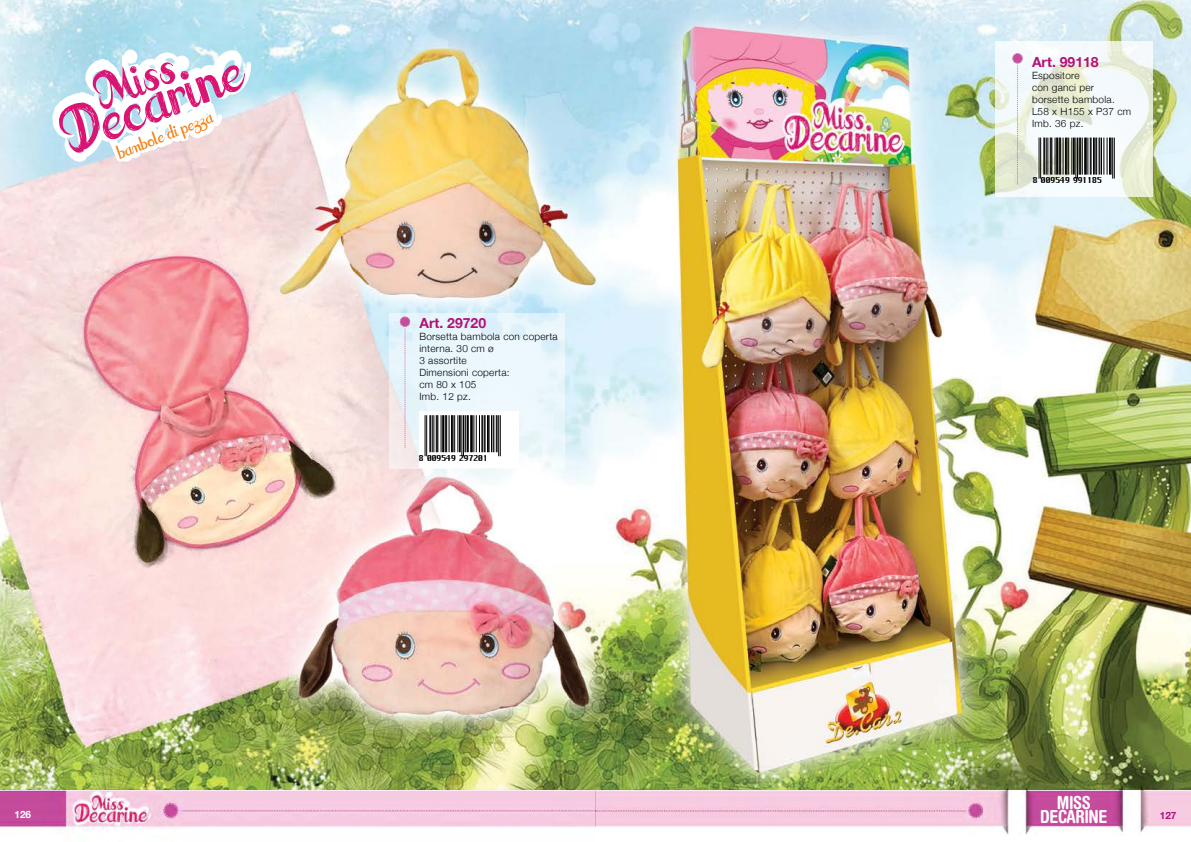
<style>
.page{position:relative;width:1191px;height:842px;background:#fff}
.page>*{position:absolute;margin:0;border:0;box-sizing:border-box;transform-origin:0 0}
.t1{font:700 condensed 18px/14px "Helvetica Rounded";letter-spacing:-.025em;color:#fff;text-align:center}
.t2{font:700 14px "Helvetica Neue";color:#b21177}
.t3{font:300 10px/12px "Helvetica Neue";letter-spacing:.025em;color:#000}
.t4{font:700 10px "Helvetica Neue";color:#fff}
.t5{font:700 10px "Helvetica Neue";color:#b21177}
.t6{font:8px "Chicago";letter-spacing:-.065em;color:#000}
</style>
<div class="page">
<img style="left:0;top:0;width:1191px;height:789px">
<svg style="left:995px;top:41px;width:157px;height:155px;fill:#f3f9fa"></svg>
<img style="left:595px;top:774px;width:596px;height:61px">
<img style="left:0;top:789px;width:595px;height:40px">
<svg style="left:389px;top:313px;width:176px;height:155px;background:#e9f5fa"></svg>
<svg style="left:400px;top:317px;width:10px;height:130px"></svg>
<svg style="left:419px;top:411px;width:100px;height:57px"></svg>
<hr style="left:425px;top:416px;width:1px;height:40px;background:#000">
<hr style="left:426px;top:416px;width:1px;height:40px;background:#000">
<hr style="left:429px;top:416px;width:1px;height:36px;background:#000">
<hr style="left:430px;top:416px;width:1px;height:36px;background:#000">
<hr style="left:432px;top:416px;width:1px;height:36px;background:#000">
<hr style="left:433px;top:416px;width:1px;height:36px;background:#000">
<hr style="left:436px;top:416px;width:1px;height:36px;background:#000">
<hr style="left:437px;top:416px;width:1px;height:36px;background:#000">
<hr style="left:441px;top:416px;width:1px;height:36px;background:#000">
<hr style="left:442px;top:416px;width:1px;height:36px;background:#000">
<hr style="left:443px;top:416px;width:1px;height:36px;background:#000">
<hr style="left:445px;top:416px;width:1px;height:36px;background:#000">
<hr style="left:446px;top:416px;width:1px;height:36px;background:#000">
<hr style="left:449px;top:416px;width:1px;height:36px;background:#000">
<hr style="left:451px;top:416px;width:1px;height:36px;background:#000">
<hr style="left:452px;top:416px;width:1px;height:36px;background:#000">
<hr style="left:453px;top:416px;width:1px;height:36px;background:#000">
<hr style="left:454px;top:416px;width:1px;height:36px;background:#000">
<hr style="left:457px;top:416px;width:1px;height:36px;background:#000">
<hr style="left:459px;top:416px;width:1px;height:36px;background:#000">
<hr style="left:460px;top:416px;width:1px;height:36px;background:#000">
<hr style="left:461px;top:416px;width:1px;height:40px;background:#000">
<hr style="left:463px;top:416px;width:1px;height:40px;background:#000">
<hr style="left:465px;top:416px;width:1px;height:36px;background:#000">
<hr style="left:467px;top:416px;width:1px;height:36px;background:#000">
<hr style="left:468px;top:416px;width:1px;height:36px;background:#000">
<hr style="left:470px;top:416px;width:1px;height:36px;background:#000">
<hr style="left:471px;top:416px;width:1px;height:36px;background:#000">
<hr style="left:472px;top:416px;width:1px;height:36px;background:#000">
<hr style="left:473px;top:416px;width:1px;height:36px;background:#000">
<hr style="left:476px;top:416px;width:1px;height:36px;background:#000">
<hr style="left:479px;top:416px;width:1px;height:36px;background:#000">
<hr style="left:481px;top:416px;width:1px;height:36px;background:#000">
<hr style="left:482px;top:416px;width:1px;height:36px;background:#000">
<hr style="left:484px;top:416px;width:1px;height:36px;background:#000">
<hr style="left:485px;top:416px;width:1px;height:36px;background:#000">
<hr style="left:487px;top:416px;width:1px;height:36px;background:#000">
<hr style="left:488px;top:416px;width:1px;height:36px;background:#000">
<hr style="left:489px;top:416px;width:1px;height:36px;background:#000">
<hr style="left:491px;top:416px;width:1px;height:36px;background:#000">
<hr style="left:493px;top:416px;width:1px;height:36px;background:#000">
<hr style="left:496px;top:416px;width:1px;height:36px;background:#000">
<hr style="left:497px;top:416px;width:1px;height:36px;background:#000">
<hr style="left:498px;top:416px;width:1px;height:40px;background:#000">
<hr style="left:500px;top:416px;width:1px;height:40px;background:#000">
<svg style="left:50px;top:12px;width:202px;height:175px"></svg>
<svg style="left:1032px;top:132px;width:102px;height:61px;fill:#f6fbfc"></svg>
<hr style="left:1038px;top:138px;width:1px;height:40px;background:#000">
<hr style="left:1040px;top:138px;width:1px;height:40px;background:#000">
<hr style="left:1043px;top:138px;width:1px;height:36px;background:#000">
<hr style="left:1044px;top:138px;width:1px;height:36px;background:#000">
<hr style="left:1045px;top:138px;width:1px;height:36px;background:#000">
<hr style="left:1047px;top:138px;width:1px;height:36px;background:#000">
<hr style="left:1049px;top:138px;width:1px;height:36px;background:#000">
<hr style="left:1050px;top:138px;width:1px;height:36px;background:#000">
<hr style="left:1051px;top:138px;width:1px;height:36px;background:#000">
<hr style="left:1054px;top:138px;width:1px;height:36px;background:#000">
<hr style="left:1056px;top:138px;width:1px;height:36px;background:#000">
<hr style="left:1057px;top:138px;width:1px;height:36px;background:#000">
<hr style="left:1058px;top:138px;width:1px;height:36px;background:#000">
<hr style="left:1059px;top:138px;width:1px;height:36px;background:#000">
<hr style="left:1060px;top:138px;width:1px;height:36px;background:#000">
<hr style="left:1062px;top:138px;width:1px;height:36px;background:#000">
<hr style="left:1065px;top:138px;width:1px;height:36px;background:#000">
<hr style="left:1066px;top:138px;width:1px;height:36px;background:#000">
<hr style="left:1068px;top:138px;width:1px;height:36px;background:#000">
<hr style="left:1071px;top:138px;width:1px;height:36px;background:#000">
<hr style="left:1073px;top:138px;width:1px;height:36px;background:#000">
<hr style="left:1075px;top:138px;width:1px;height:40px;background:#000">
<hr style="left:1077px;top:138px;width:1px;height:40px;background:#000">
<hr style="left:1078px;top:138px;width:1px;height:36px;background:#000">
<hr style="left:1079px;top:138px;width:1px;height:36px;background:#000">
<hr style="left:1080px;top:138px;width:1px;height:36px;background:#000">
<hr style="left:1081px;top:138px;width:1px;height:36px;background:#000">
<hr style="left:1084px;top:138px;width:1px;height:36px;background:#000">
<hr style="left:1085px;top:138px;width:1px;height:36px;background:#000">
<hr style="left:1087px;top:138px;width:1px;height:36px;background:#000">
<hr style="left:1089px;top:138px;width:1px;height:36px;background:#000">
<hr style="left:1090px;top:138px;width:1px;height:36px;background:#000">
<hr style="left:1093px;top:138px;width:1px;height:36px;background:#000">
<hr style="left:1095px;top:138px;width:1px;height:36px;background:#000">
<hr style="left:1096px;top:138px;width:1px;height:36px;background:#000">
<hr style="left:1098px;top:138px;width:1px;height:36px;background:#000">
<hr style="left:1099px;top:138px;width:1px;height:36px;background:#000">
<hr style="left:1101px;top:138px;width:1px;height:36px;background:#000">
<hr style="left:1103px;top:138px;width:1px;height:36px;background:#000">
<hr style="left:1106px;top:138px;width:1px;height:36px;background:#000">
<hr style="left:1109px;top:138px;width:1px;height:36px;background:#000">
<hr style="left:1110px;top:138px;width:1px;height:36px;background:#000">
<hr style="left:1112px;top:138px;width:1px;height:40px;background:#000">
<hr style="left:1113px;top:138px;width:1px;height:40px;background:#000">
<svg style="left:1012px;top:54px;width:10px;height:130px"></svg>
<h2 class="t2" style="left:1032px;top:51px;width:68px">Art. 99118</h2>
<p class="t3" style="left:1032px;top:69px;width:101px">Espositore<br>con ganci per borsette bambola.<br>L58 x H155 x P37 cm<br>Imb. 36 pz.</p>
<h2 class="t2" style="left:419px;top:312px;width:68px">Art. 29720</h2>
<p class="t3" style="left:419px;top:330px;width:140px">Borsetta bambola con coperta interna. 30 cm ø<br>3 assortite<br>Dimensioni coperta:<br>cm 80 x 105<br>Imb. 12 pz.</p>
<p class="t6" style="left:419px;top:451px;width:71px">8 009549 297201</p>
<p class="t6" style="left:1032px;top:174px;width:71px">8 009549 991185</p>
<h1 class="t1" style="left:1040px;top:795px;width:69px">MISS<br>DECARINE</h1>
<p class="t4" style="left:14px;top:806px;width:18px">126</p>
<p class="t5" style="left:1159px;top:808px;width:18px">127</p>
</div>
